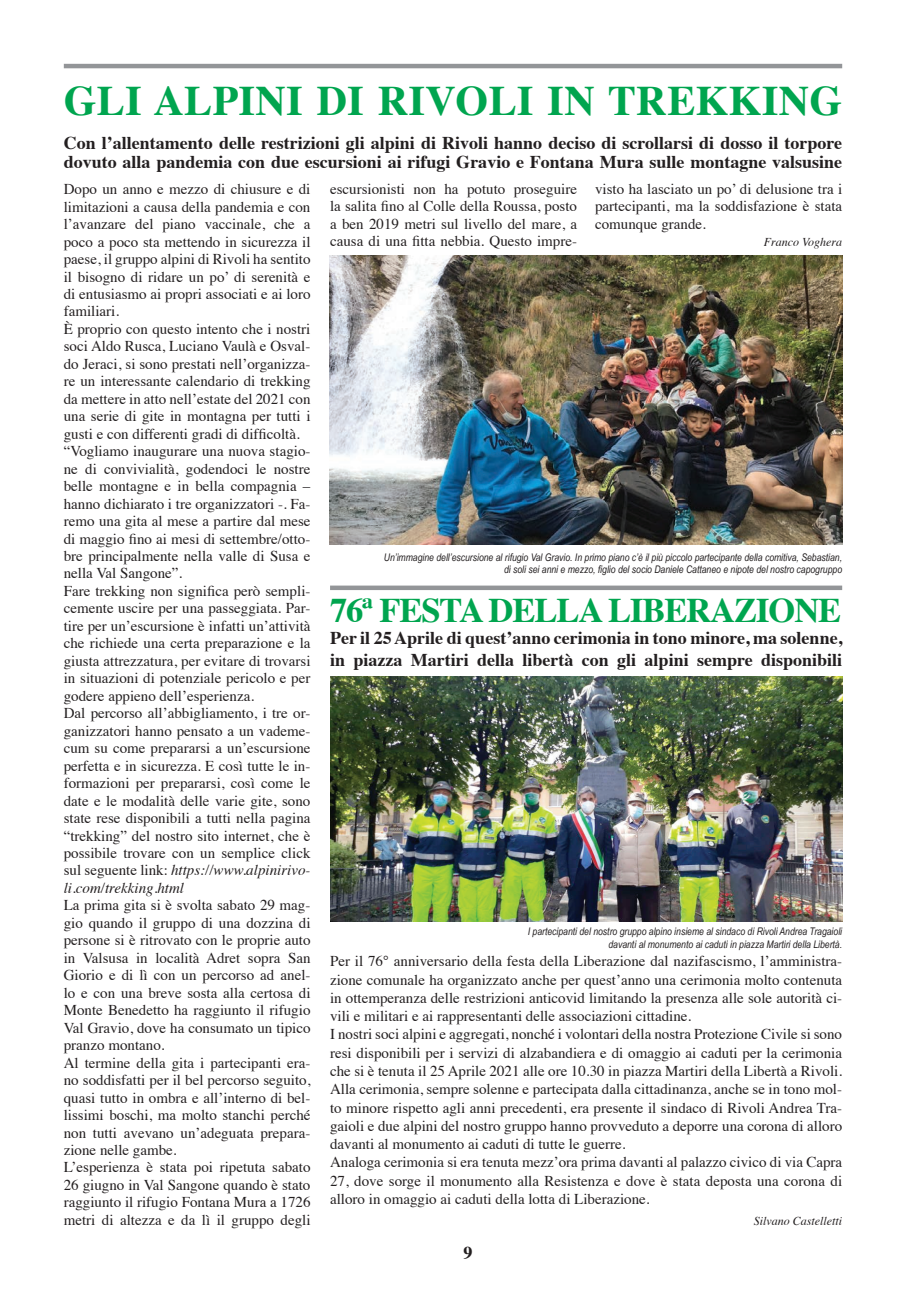
<style>
.page{position:relative;width:906px;height:1289px;background:#fff}
.page>*{position:absolute;margin:0;border:0;box-sizing:border-box;transform-origin:0 0}
.t1{font:700 42px "Times";letter-spacing:.01em;color:#00a54f}
.t2{font:700 34.5px "Times";letter-spacing:-.03em;color:#00a54f}
.t3{font:700 18px/19.5px "Times";color:#231f20}
.t4{font:15px/17.4px "Times";color:#231f20}
.t5{font:italic 12px "Times";color:#231f20}
.t6{font:italic 10.5px/12.6px "Arial Narrow";color:#231f20;text-align:right}
.s1{font-style:italic}
</style>
<div class="page">
<img style="left:331px;top:676px;width:511px;height:245px">
<img style="left:330px;top:255px;width:512px;height:289px">
<hr style="left:64px;top:64px;width:778px;height:4px;background:#939598">
<div style="left:330px;top:585px;width:512px;height:5px;background:#939598"></div>
<h1 class="t1" style="left:64px;top:61px;width:780px">GLI ALPINI DI RIVOLI IN TREKKING</h1>
<p class="t3" style="left:64px;top:131px;width:780px">Con l’allentamento delle restrizioni gli alpini di Rivoli hanno deciso di scrollarsi di dosso il torpore dovuto alla pandemia con due escursioni ai rifugi Gravio e Fontana Mura sulle montagne valsusine</p>
<p class="t4" style="left:64px;top:179px;width:248px">Dopo un anno e mezzo di chiusure e di limitazioni a causa della pandemia e con l’avanzare del piano vaccinale, che a poco a poco sta mettendo in sicurezza il paese, il gruppo alpini di Rivoli ha sentito il bisogno di ridare un po’ di serenità e di entusiasmo ai propri associati e ai loro familiari.<br>È proprio con questo intento che i nostri soci Aldo Rusca, Luciano Vaulà e Osval&shy;do Jeraci, si sono prestati nell’organizza&shy;re un interessante calendario di trekking da mettere in atto nell’estate del 2021 con una serie di gite in montagna per tutti i gusti e con differenti gradi di difficoltà. “Vogliamo inaugurare una nuova stagio&shy;ne di convivialità, godendoci le nostre belle montagne e in bella compagnia – hanno dichiarato i tre organizzatori -. Fa&shy;remo una gita al mese a partire dal mese di maggio fino ai mesi di settembre/otto&shy;bre principalmente nella valle di Susa e nella Val Sangone”.<br>Fare trekking non significa però sempli&shy;cemente uscire per una passeggiata. Par&shy;tire per un’escursione è infatti un’attività che richiede una certa preparazione e la giusta attrezzatura, per evitare di trovarsi in situazioni di potenziale pericolo e per godere appieno dell’esperienza.<br>Dal percorso all’abbigliamento, i tre or&shy;ganizzatori hanno pensato a un vademe&shy;cum su come prepararsi a un’escursione perfetta e in sicurezza. E così tutte le in&shy;formazioni per prepararsi, così come le date e le modalità delle varie gite, sono state rese disponibili a tutti nella pagina “trekking” del nostro sito internet, che è possibile trovare con un semplice click sul seguente link: <span class="s1">https://www.alpinirivo&shy;li.com/trekking.html</span></p>
<p class="t4" style="left:64px;top:895px;width:248px">La prima gita si è svolta sabato 29 mag&shy;gio quando il gruppo di una dozzina di persone si è ritrovato con le proprie auto in Valsusa in località Adret sopra San Giorio e di lì con un percorso ad anel&shy;lo e con una breve sosta alla certosa di Monte Benedetto ha raggiunto il rifugio Val Gravio, dove ha consumato un tipico pranzo montano.<br>Al termine della gita i partecipanti era&shy;no soddisfatti per il bel percorso seguito, quasi tutto in ombra e all’interno di bel&shy;lissimi boschi, ma molto stanchi perché non tutti avevano un’adeguata prepara&shy;zione nelle gambe.<br>L’esperienza è stata poi ripetuta sabato 26 giugno in Val Sangone quando è stato raggiunto il rifugio Fontana Mura a 1726 metri di altezza e da lì il gruppo degli</p>
<p class="t4" style="left:330px;top:179px;width:248px;text-align:justify">escursionisti non ha potuto proseguire la salita fino al Colle della Roussa, posto a ben 2019 metri sul livello del mare, a causa di una fitta nebbia. Questo impre-</p>
<p class="t4" style="left:595px;top:179px;width:248px;text-align:justify">visto ha lasciato un po’ di delusione tra i partecipanti, ma la soddisfazione è stata comunque grande.</p>
<p class="t5" style="left:764px;top:231px;width:80px">Franco Voghera</p>
<p class="t6" style="left:384px;top:550px;width:460px">Un’immagine dell’escursione al rifugio Val Gravio. In primo piano c’è il più piccolo partecipante della comitiva, Sebastian, di soli sei anni e mezzo, figlio del socio Daniele Cattaneo e nipote del nostro capogruppo</p>
<h2 class="t2" style="left:330px;top:577px;width:512px">76ª FESTA DELLA LIBERAZIONE</h2>
<p class="t3" style="left:330px;top:624px;width:513px;line-height:22.5px">Per il 25 Aprile di quest’anno cerimonia in tono minore, ma solenne, in piazza Martiri della libertà con gli alpini sempre disponibili</p>
<p class="t6" style="left:528px;top:924px;width:316px">I partecipanti del nostro gruppo alpino insieme al sindaco di Rivoli Andrea Tragaioli davanti al monumento ai caduti in piazza Martiri della Libertà.</p>
<p class="t4" style="left:330px;top:950px;width:513px;line-height:18.3px">Per il 76° anniversario della festa della Liberazione dal nazifascismo, l’amministra&shy;zione comunale ha organizzato anche per quest’anno una cerimonia molto contenuta in ottemperanza delle restrizioni anticovid limitando la presenza alle sole autorità ci&shy;vili e militari e ai rappresentanti delle associazioni cittadine.<br>I nostri soci alpini e aggregati, nonché i volontari della nostra Protezione Civile si sono resi disponibili per i servizi di alzabandiera e di omaggio ai caduti per la cerimonia che si è tenuta il 25 Aprile 2021 alle ore 10.30 in piazza Martiri della Libertà a Rivoli.<br>Alla cerimonia, sempre solenne e partecipata dalla cittadinanza, anche se in tono mol&shy;to minore rispetto agli anni precedenti, era presente il sindaco di Rivoli Andrea Tra&shy;gaioli e due alpini del nostro gruppo hanno provveduto a deporre una corona di alloro davanti al monumento ai caduti di tutte le guerre.<br>Analoga cerimonia si era tenuta mezz’ora prima davanti al palazzo civico di via Capra 27, dove sorge il monumento alla Resistenza e dove è stata deposta una corona di alloro in omaggio ai caduti della lotta di Liberazione.</p>
<p class="t5" style="left:754px;top:1210px;width:90px">Silvano Castelletti</p>
<p class="t3" style="left:463px;top:1241px;width:10px">9</p>
</div>
